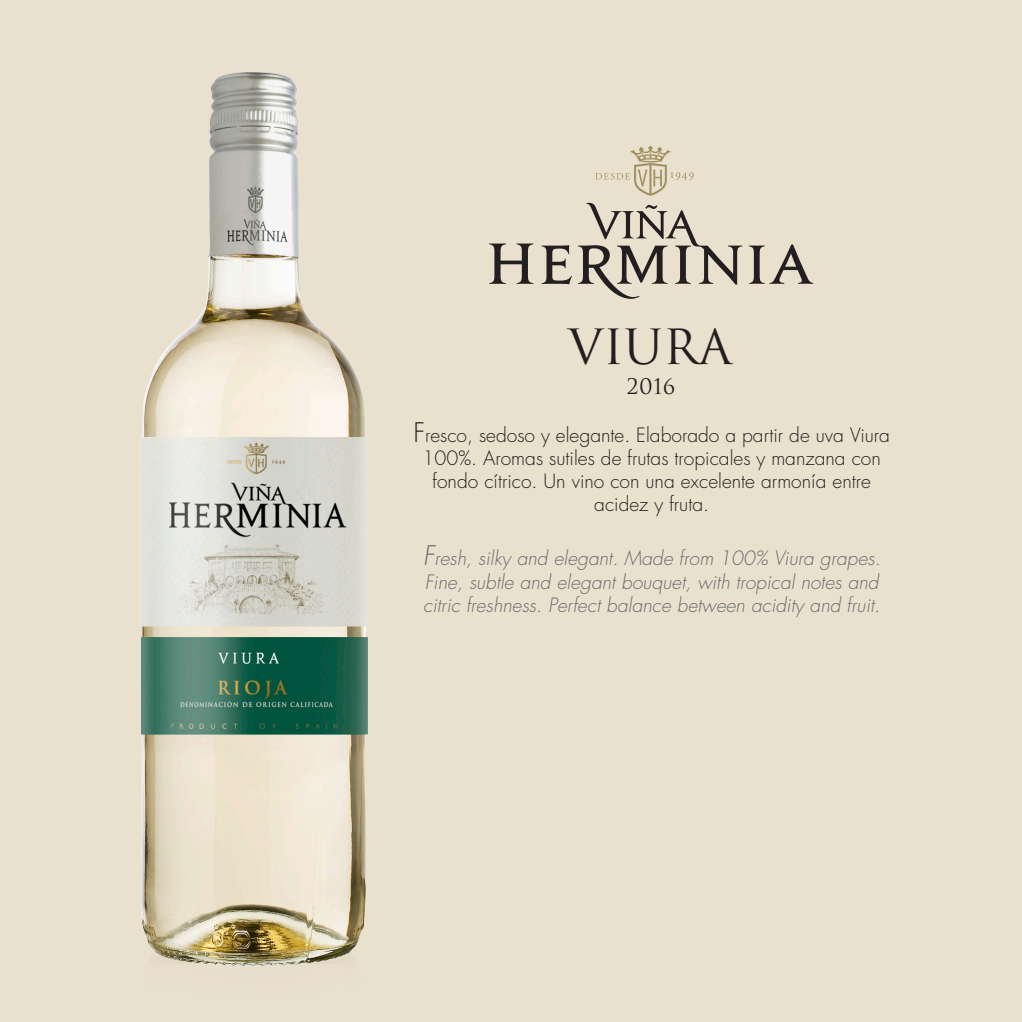
<style>
.page{position:relative;width:1022px;height:1022px;background:#eae0ce}
.page>*{position:absolute;margin:0;border:0;box-sizing:border-box;transform-origin:0 0}
.t1{font:47.25px "Trajan";color:#231f20}
.t2{font:21px "Trajan";color:#231f20}
.t3{font:300 19.25px/23.1px "Futura";color:#231f20;text-align:center}
.t4{font:italic 300 19.25px/23.1px "Futura";color:#6c6d70;text-align:justify}
.s1{font-size:26.25px}
</style>
<div class="page">
<svg style="left:489px;top:203px;width:324px;height:96px;background:#c9c0b1"></svg>
<svg style="left:595px;top:146px;width:99px;height:50px;background:#dfd4bd"></svg>
<img style="left:99px;top:0;width:315px;height:1022px">
<p class="t1" style="left:568px;top:319px;width:165px">VIURA</p>
<p class="t2" style="left:627px;top:373px;width:50px">2016</p>
<p class="t3" style="left:413px;top:423px;width:478px"><span class="s1">F</span>resco, sedoso y elegante. Elaborado a partir de uva Viura 100%. Aromas sutiles de frutas tropicales y manzana con fondo cítrico. Un vino con una excelente armonía entre acidez y fruta.</p>
<p class="t4" style="left:423px;top:547px;width:459px"><span class="s1">F</span>resh, silky and elegant. Made from 100% Viura grapes.<br>Fine, subtle and elegant bouquet, with tropical notes and citric freshness. Perfect balance between acidity and fruit.</p>
</div>
